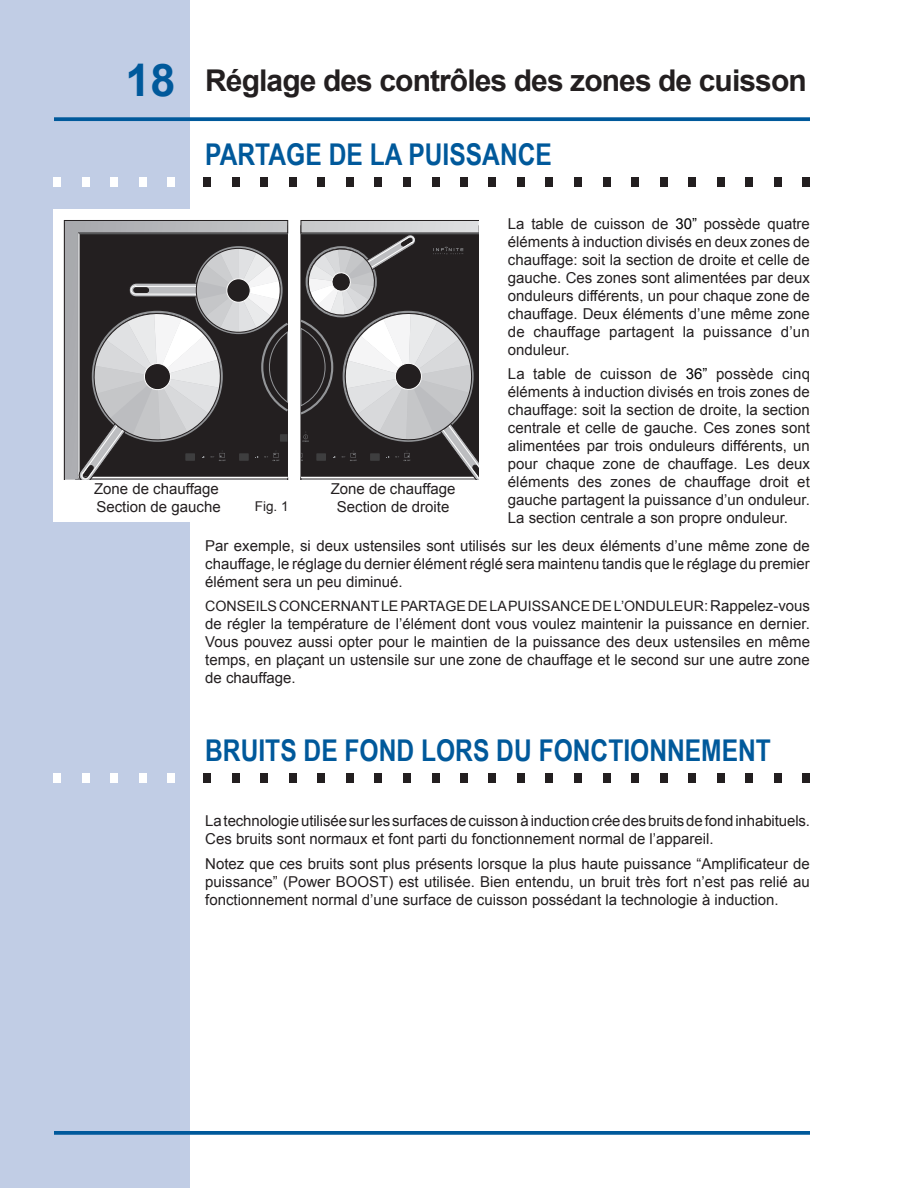
<style>
.page{position:relative;width:918px;height:1188px;background:#fff}
.page>*{position:absolute;margin:0;border:0;box-sizing:border-box;transform-origin:0 0}
.t1{font:700 45px "Arial";color:#00599b}
.t2{font:700 30px "Arial Narrow";color:#00599b}
.t3{font:700 30px "Arial";letter-spacing:-.03em;color:#231f20}
.t4{font:15px/18px "Arial";color:#231f20;text-align:justify}
.t5{font:14.25px "Arial";color:#231f20}
.t6{font:13.5px "Arial";color:#231f20}
.s1{color:#000}
</style>
<div class="page">
<div style="left:0;top:0;width:189px;height:1188px;background:#c1cde5"></div>
<svg style="left:54px;top:117px;width:756px;height:4px;background:#1164a1"></svg>
<svg style="left:54px;top:1131px;width:756px;height:4px;background:#0f62a0"></svg>
<div style="left:54px;top:209px;width:209px;height:312px;background:#fff"></div>
<div style="left:54px;top:177px;width:7px;height:9px;background:#fff"></div>
<div style="left:82px;top:177px;width:7px;height:9px;background:#fff"></div>
<div style="left:111px;top:177px;width:7px;height:9px;background:#fff"></div>
<div style="left:140px;top:177px;width:7px;height:9px;background:#fff"></div>
<div style="left:168px;top:177px;width:7px;height:9px;background:#fff"></div>
<div style="left:204px;top:177px;width:7px;height:9px;background:#231f20"></div>
<div style="left:232px;top:177px;width:7px;height:9px;background:#231f20"></div>
<div style="left:261px;top:177px;width:7px;height:9px;background:#231f20"></div>
<div style="left:289px;top:177px;width:7px;height:9px;background:#231f20"></div>
<div style="left:318px;top:177px;width:7px;height:9px;background:#231f20"></div>
<div style="left:346px;top:177px;width:7px;height:9px;background:#231f20"></div>
<div style="left:375px;top:177px;width:7px;height:9px;background:#231f20"></div>
<div style="left:403px;top:177px;width:7px;height:9px;background:#231f20"></div>
<div style="left:432px;top:177px;width:7px;height:9px;background:#231f20"></div>
<div style="left:460px;top:177px;width:7px;height:9px;background:#231f20"></div>
<div style="left:489px;top:177px;width:7px;height:9px;background:#231f20"></div>
<div style="left:518px;top:177px;width:7px;height:9px;background:#231f20"></div>
<div style="left:546px;top:177px;width:7px;height:9px;background:#231f20"></div>
<div style="left:574px;top:177px;width:8px;height:9px;background:#231f20"></div>
<div style="left:603px;top:177px;width:7px;height:9px;background:#231f20"></div>
<div style="left:632px;top:177px;width:7px;height:9px;background:#231f20"></div>
<div style="left:660px;top:177px;width:7px;height:9px;background:#231f20"></div>
<div style="left:689px;top:177px;width:7px;height:9px;background:#231f20"></div>
<div style="left:717px;top:177px;width:7px;height:9px;background:#231f20"></div>
<div style="left:746px;top:177px;width:7px;height:9px;background:#231f20"></div>
<div style="left:774px;top:177px;width:7px;height:9px;background:#231f20"></div>
<div style="left:803px;top:177px;width:7px;height:9px;background:#231f20"></div>
<div style="left:54px;top:774px;width:7px;height:9px;background:#fff"></div>
<div style="left:82px;top:774px;width:7px;height:9px;background:#fff"></div>
<div style="left:111px;top:774px;width:7px;height:9px;background:#fff"></div>
<div style="left:140px;top:774px;width:7px;height:9px;background:#fff"></div>
<div style="left:168px;top:774px;width:7px;height:9px;background:#fff"></div>
<div style="left:204px;top:774px;width:7px;height:9px;background:#231f20"></div>
<div style="left:232px;top:774px;width:7px;height:9px;background:#231f20"></div>
<div style="left:261px;top:774px;width:7px;height:9px;background:#231f20"></div>
<div style="left:289px;top:774px;width:7px;height:9px;background:#231f20"></div>
<div style="left:318px;top:774px;width:7px;height:9px;background:#231f20"></div>
<div style="left:346px;top:774px;width:7px;height:9px;background:#231f20"></div>
<div style="left:375px;top:774px;width:7px;height:9px;background:#231f20"></div>
<div style="left:403px;top:774px;width:7px;height:9px;background:#231f20"></div>
<div style="left:432px;top:774px;width:7px;height:9px;background:#231f20"></div>
<div style="left:460px;top:774px;width:7px;height:9px;background:#231f20"></div>
<div style="left:489px;top:774px;width:7px;height:9px;background:#231f20"></div>
<div style="left:518px;top:774px;width:7px;height:9px;background:#231f20"></div>
<div style="left:546px;top:774px;width:7px;height:9px;background:#231f20"></div>
<div style="left:574px;top:774px;width:8px;height:9px;background:#231f20"></div>
<div style="left:603px;top:774px;width:7px;height:9px;background:#231f20"></div>
<div style="left:632px;top:774px;width:7px;height:9px;background:#231f20"></div>
<div style="left:660px;top:774px;width:7px;height:9px;background:#231f20"></div>
<div style="left:689px;top:774px;width:7px;height:9px;background:#231f20"></div>
<div style="left:717px;top:774px;width:7px;height:9px;background:#231f20"></div>
<div style="left:746px;top:774px;width:7px;height:9px;background:#231f20"></div>
<div style="left:774px;top:774px;width:7px;height:9px;background:#231f20"></div>
<div style="left:803px;top:774px;width:7px;height:9px;background:#231f20"></div>
<svg style="left:64px;top:220px;width:415px;height:260px;background:#adadb0"></svg>
<svg style="left:74px;top:231px;width:405px;height:249px;background:#737172"></svg>
<h1 class="t1" style="left:125px;top:51px;width:52px">18</h1>
<h2 class="t3" style="left:205px;top:61px;width:603px">Réglage des contrôles des zones de cuisson</h2>
<h2 class="t2" style="left:205px;top:131px;width:348px">PARTAGE DE LA PUISSANCE</h2>
<p class="t4" style="left:508px;top:214px;width:304px">La table de cuisson de <span class="s1">30”</span> possède quatre éléments à induction divisés en deux zones de chauffage: soit la section de droite et celle de gauche. Ces zones sont alimentées par deux onduleurs différents, un pour chaque zone de chauffage. Deux éléments d’une même zone de chauffage partagent la puissance d’un onduleur.</p>
<p class="t4" style="left:508px;top:364px;width:304px">La table de cuisson de <span class="s1">36”</span> possède cinq éléments à induction divisés en trois zones de chauffage: soit la section de droite, la section centrale et celle de gauche. Ces zones sont alimentées par trois onduleurs différents, un pour chaque zone de chauffage. Les deux éléments des zones de chauffage droit et gauche partagent la puissance d’un onduleur.<br>La section centrale a son propre onduleur.</p>
<p class="t4" style="left:94px;top:480px;width:128px">Zone de chauffage<br>Section de gauche</p>
<p class="t4" style="left:331px;top:480px;width:126px;text-align:center">Zone de chauffage<br>Section de droite</p>
<p class="t4" style="left:205px;top:537px;width:606px">Par exemple, si deux ustensiles sont utilisés sur les deux éléments d’une même zone de chauffage, le réglage du dernier élément réglé sera maintenu tandis que le réglage du premier élément sera un peu diminué.</p>
<p class="t5" style="left:205px;top:597px;width:31px">Conseils</p>
<p class="t5" style="left:279px;top:597px;width:33px">concernant</p>
<p class="t5" style="left:381px;top:597px;width:30px">le partage</p>
<p class="t5" style="left:468px;top:597px;width:51px">delapuissance</p>
<p class="t5" style="left:592px;top:597px;width:54px">de l’onduleur</p>
<p class="t6" style="left:255px;top:498px;width:35px">Fig. 1</p>
<p class="t4" style="left:205px;top:597px;width:606px;text-indent:499px">: Rappelez-vous de régler la température de l’élément dont vous voulez maintenir la puissance en dernier.<br>Vous pouvez aussi opter pour le maintien de la puissance des deux ustensiles en même temps, en plaçant un ustensile sur une zone de chauffage et le second sur une autre zone de chauffage.</p>
<h2 class="t2" style="left:205px;top:728px;width:567px">BRUITS DE FOND LORS DU FONCTIONNEMENT</h2>
<p class="t4" style="left:205px;top:812px;width:606px">La technologie utilisée sur les surfaces de cuisson à induction crée des bruits de fond inhabituels.<br>Ces bruits sont normaux et font parti du fonctionnement normal de l’appareil.</p>
<p class="t4" style="left:205px;top:855px;width:606px">Notez que ces bruits sont plus présents lorsque la plus haute puissance “Amplificateur de puissance” (Power BOOST) est utilisée. Bien entendu, un bruit très fort n’est pas relié au fonctionnement normal d’une surface de cuisson possédant la technologie à induction.</p>
</div>
